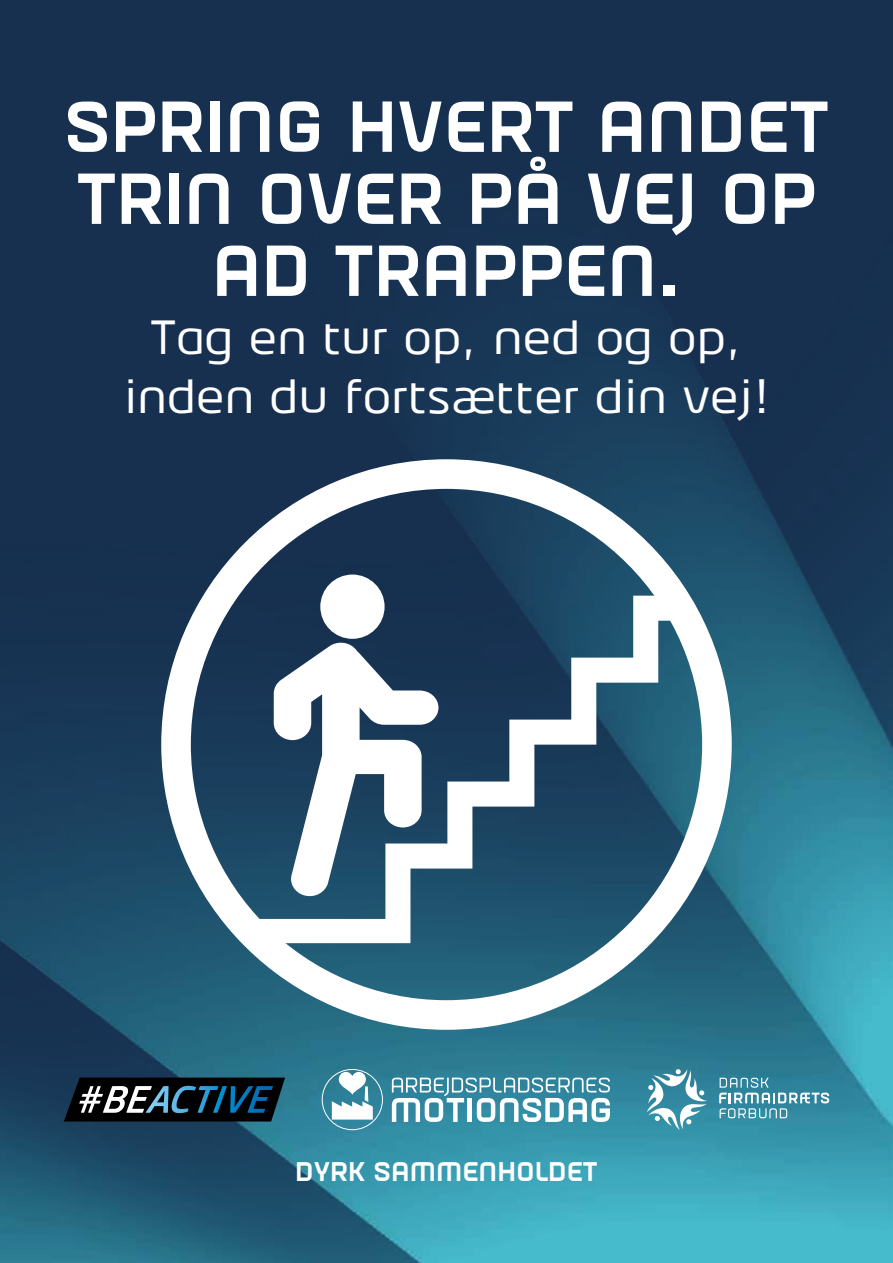
<style>
.page{position:relative;width:893px;height:1263px;background:#fff}
.page>*{position:absolute;margin:0;border:0;box-sizing:border-box;transform-origin:0 0}
.t1{font:700 72px/72px "Firm";color:#fff;text-align:center}
.t2{font:48px/58.5px "Firm";color:#fff;text-align:center}
.t3{font:700 27px "Firm";color:#fff}
</style>
<div class="page">
<img style="left:0;top:3px;width:893px;height:1260px">
<div style="left:161px;top:459px;width:571px;height:571px;border:30px solid #fff;border-radius:50%"></div>
<div style="left:320px;top:574px;width:65px;height:65px;background:#fff;border-radius:50%"></div>
<svg style="left:248px;top:596px;width:440px;height:347px"></svg>
<div style="left:322px;top:1069px;width:61px;height:61px;border:1px solid #fff;border-radius:50%"></div>
<svg style="left:392px;top:1077px;width:218px;height:45px"></svg>
<svg style="left:332px;top:1072px;width:41px;height:47px"></svg>
<svg style="left:647px;top:1069px;width:60px;height:61px"></svg>
<svg style="left:719px;top:1078px;width:110px;height:40px"></svg>
<svg style="left:64px;top:1077px;width:221px;height:44px"></svg>
<h1 class="t1" style="left:64px;top:93px;width:766px">SPRING HVERT ANDET<br>TRIN OVER PÅ VEJ OP<br>AD TRAPPEN.</h1>
<p class="t2" style="left:124px;top:308px;width:646px">Tag en tur op, ned og op, inden du fortsætter din vej!</p>
<p class="t3" style="left:295px;top:1156px;width:304px">DYRK SAMMENHOLDET</p>
</div>
